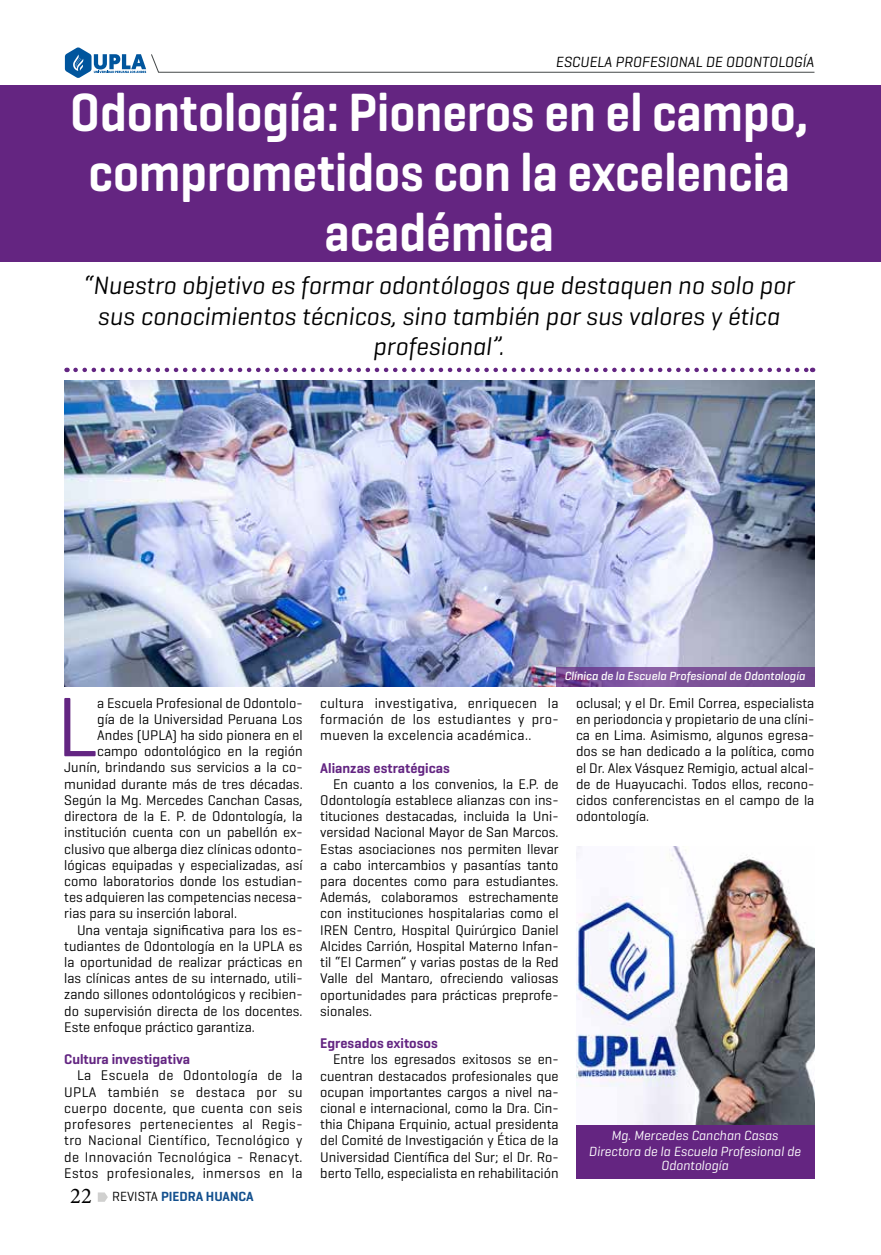
<style>
.page{position:relative;width:881px;height:1255px;background:#fff}
.page>*{position:absolute;margin:0;border:0;box-sizing:border-box;transform-origin:0 0}
.t1{font:85.65px "Geogrotesque Cyr";color:#632582}
.t2{font:600 54.75px/60px "Geogrotesque Cyr";color:#fff;text-align:center;scale:.9 1}
.t3{font:italic 25.5px/30.6px "Geogrotesque Cyr";color:#000;text-align:center}
.t4{font:italic 15px "Geogrotesque Cyr";color:#000}
.t5{font:14.25px/16.2px "Geogrotesque Cyr";color:#000;text-align:justify}
.t6{font:600 14.25px "Geogrotesque Cyr";color:#632582}
.t7{font:italic 13.5px/15.6px "Geogrotesque Cyr";color:#fff;text-align:center}
.t8{font:600 13.5px "Geogrotesque Cyr";color:#13508e}
.t9{font:italic 500 12px "Geogrotesque Cyr";color:#fff}
.s1{font-family:"Minion Pro";font-weight:400;font-size:22.5px;color:#000}
.s2{font-weight:400;color:#000}
</style>
<div class="page">
<svg style="left:65px;top:47px;width:749px;height:31px"></svg>
<svg style="left:98px;top:1192px;width:10px;height:9px"></svg>
<div style="left:0;top:85px;width:880px;height:177px;background:#642581"></div>
<svg style="left:75px;top:367px;width:737px;height:5px"></svg>
<img style="left:576px;top:846px;width:238px;height:278px">
<div style="left:575px;top:1124px;width:239px;height:54px;background:#642581"></div>
<img style="left:64px;top:380px;width:750px;height:307px">
<svg style="left:555px;top:667px;width:259px;height:20px;background:#7a5097"></svg>
<p class="t4" style="left:556px;top:52px;width:260px">ESCUELA PROFESIONAL DE ODONTOLOGÍA</p>
<h2 class="t2" style="left:70px;top:82px;width:821px">Odontología: Pioneros en el campo, comprometidos con la excelencia académica</h2>
<h3 class="t3" style="left:84px;top:269px;width:712px">“Nuestro objetivo es formar odontólogos que destaquen no solo por sus conocimientos técnicos, sino también por sus valores y ética profesional”.</h3>
<h1 class="t1" style="left:56px;top:673px;width:42px">L</h1>
<p class="t5" style="left:97px;top:694px;width:207px">a Escuela Profesional de Odontolo-</p>
<p class="t5" style="left:97px;top:710px;width:207px">gía de la Universidad Peruana Los</p>
<p class="t5" style="left:97px;top:726px;width:207px">Andes (UPLA) ha sido pionera en el</p>
<p class="t5" style="left:97px;top:743px;width:207px">campo odontológico en la región</p>
<p class="t5" style="left:64px;top:759px;width:240px">Junín, brindando sus servicios a la co-</p>
<p class="t5" style="left:64px;top:775px;width:240px">munidad durante más de tres décadas.</p>
<p class="t5" style="left:64px;top:791px;width:240px">Según la Mg. Mercedes Canchan Casas,</p>
<p class="t5" style="left:64px;top:807px;width:240px">directora de la E. P. de Odontología, la</p>
<p class="t5" style="left:64px;top:824px;width:240px">institución cuenta con un pabellón ex-</p>
<p class="t5" style="left:64px;top:840px;width:240px">clusivo que alberga diez clínicas odonto-</p>
<p class="t5" style="left:64px;top:856px;width:240px">lógicas equipadas y especializadas, así</p>
<p class="t5" style="left:64px;top:872px;width:240px">como laboratorios donde los estudian-</p>
<p class="t5" style="left:64px;top:888px;width:240px">tes adquieren las competencias necesa-</p>
<p class="t5" style="left:64px;top:905px;width:174px">rias para su inserción laboral.</p>
<p class="t5" style="left:77px;top:921px;width:227px">Una ventaja significativa para los es-</p>
<p class="t5" style="left:64px;top:937px;width:240px">tudiantes de Odontología en la UPLA es</p>
<p class="t5" style="left:64px;top:953px;width:240px">la oportunidad de realizar prácticas en</p>
<p class="t5" style="left:64px;top:969px;width:240px">las clínicas antes de su internado, utili-</p>
<p class="t5" style="left:64px;top:986px;width:240px">zando sillones odontológicos y recibien-</p>
<p class="t5" style="left:64px;top:1002px;width:240px">do supervisión directa de los docentes.</p>
<p class="t5" style="left:64px;top:1018px;width:192px">Este enfoque práctico garantiza.</p>
<p class="t6" style="left:64px;top:1050px;width:127px">Cultura investigativa</p>
<p class="t5" style="left:64px;top:1067px;width:240px;text-indent:13px">La Escuela de Odontología de la UPLA también se destaca por su cuerpo docente, que cuenta con seis profesores pertenecientes al Regis&shy;tro Nacional Científico, Tecnológico y de Innovación Tecnológica - Renacyt.<br>Estos profesionales, inmersos en la</p>
<p class="t8" style="left:70px;top:1187px;width:185px"><span class="s1">22</span> <span class="s2">REVISTA</span> PIEDRA HUANCA</p>
<p class="t9" style="left:564px;top:668px;width:242px">Clínica de la Escuela Profesional de Odontología</p>
<p class="t5" style="left:320px;top:694px;width:240px">cultura investigativa, enriquecen la formación de los estudiantes y pro&shy;mueven la excelencia académica..</p>
<p class="t6" style="left:320px;top:758px;width:131px">Alianzas estratégicas</p>
<p class="t5" style="left:320px;top:775px;width:240px;text-indent:13px">En cuanto a los convenios, la E.P. de Odontología establece alianzas con ins&shy;tituciones destacadas, incluida la Uni&shy;versidad Nacional Mayor de San Marcos.<br>Estas asociaciones nos permiten llevar a cabo intercambios y pasantías tanto para docentes como para estudiantes.<br>Además, colaboramos estrechamente con instituciones hospitalarias como el IREN Centro, Hospital Quirúrgico Daniel Alcides Carrión, Hospital Materno Infan&shy;til “El Carmen” y varias postas de la Red Valle del Mantaro, ofreciendo valiosas oportunidades para prácticas preprofe&shy;sionales.</p>
<p class="t6" style="left:320px;top:1034px;width:119px">Egresados exitosos</p>
<p class="t5" style="left:320px;top:1050px;width:240px;text-indent:13px">Entre los egresados exitosos se en&shy;cuentran destacados profesionales que ocupan importantes cargos a nivel na&shy;cional e internacional, como la Dra. Cin&shy;thia Chipana Erquinio, actual presidenta del Comité de Investigación y Ética de la Universidad Científica del Sur; el Dr. Ro&shy;berto Tello, especialista en rehabilitación</p>
<p class="t5" style="left:576px;top:694px;width:240px">oclusal; y el Dr. Emil Correa, especialista en periodoncia y propietario de una clíni&shy;ca en Lima. Asimismo, algunos egresa&shy;dos se han dedicado a la política, como el Dr. Alex Vásquez Remigio, actual alcal&shy;de de Huayucachi. Todos ellos, recono&shy;cidos conferencistas en el campo de la odontología.</p>
<p class="t7" style="left:589px;top:1127px;width:213px">Mg. Mercedes Canchan Casas<br>Directora de la Escuela Profesional de</p>
<p class="t7" style="left:661px;top:1156px;width:69px">Odontología</p>
</div>
